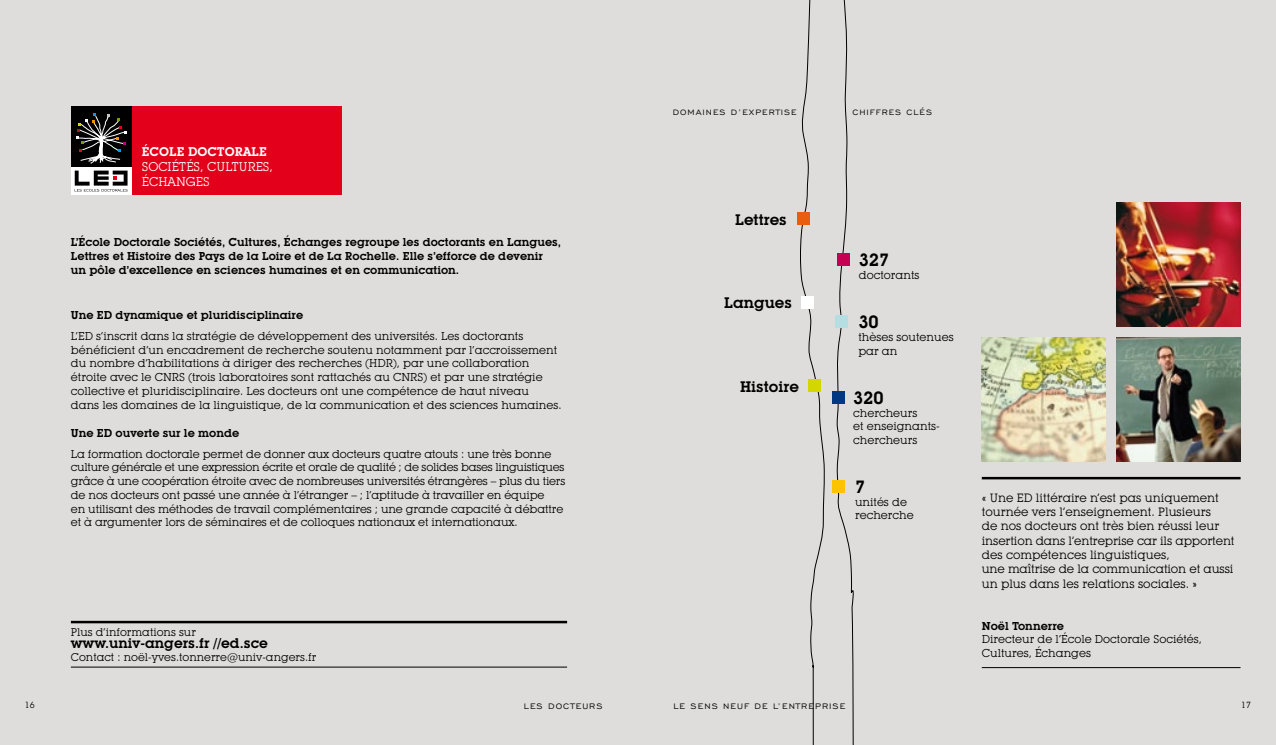
<style>
.page{position:relative;width:1276px;height:745px;background:#fff}
.page>*{position:absolute;margin:0;border:0;box-sizing:border-box;transform-origin:0 0}
.t1{font:600 17.5px "Lubalin Graph IT Cby BT";color:#000}
.t2{font:600 15px "Lubalin Graph IT Cby BT";color:#000}
.t3{font:600 13.75px "Lubalin Graph IT Cby BT";color:#000}
.t4{font:12.5px "Lubalin Graph IT Cby BT";color:#fff}
.t5{font:600 12.5px "Lubalin Graph IT Cby BT";color:#fff}
.t6{font:11.88px/14.2px "Lubalin Graph IT Cby BT";color:#000}
.t7{font:11.25px/13.8px "Lubalin Graph IT Cby BT";color:#000}
.t8{font:600 11.25px/13.8px "Lubalin Graph IT Cby BT";color:#000}
.t9{font:11px "Lubalin Graph IT Cby BT";color:#000}
.t10{font:10.25px "Engravers Gothic BT";letter-spacing:.1em;color:#000}
.t11{font:10px "Engravers Gothic BT";letter-spacing:.1em;color:#000}
.t12{font:8.75px "Lubalin Graph IT Cby BT";color:#000}
</style>
<div class="page">
<div style="left:0;top:0;width:1276px;height:744px;background:#dfdddb"></div>
<svg style="left:835px;top:0;width:19px;height:744px"></svg>
<svg style="left:800px;top:0;width:24px;height:744px"></svg>
<img style="left:1116px;top:202px;width:124px;height:124px">
<img style="left:981px;top:337px;width:125px;height:124px">
<img style="left:1116px;top:337px;width:124px;height:124px">
<div style="left:797px;top:212px;width:13px;height:13px;background:#e95d0f"></div>
<div style="left:801px;top:295px;width:13px;height:13px;background:#fff"></div>
<div style="left:808px;top:379px;width:13px;height:13px;background:#d4d600"></div>
<div style="left:837px;top:253px;width:13px;height:13px;background:#c50053"></div>
<div style="left:832px;top:390px;width:12px;height:13px;background:#003882"></div>
<div style="left:835px;top:315px;width:13px;height:13px;background:#b5dee2"></div>
<div style="left:832px;top:479px;width:13px;height:13px;background:#fcc400"></div>
<div style="left:131px;top:106px;width:211px;height:89px;background:#e2001a"></div>
<div style="left:71px;top:134px;width:60px;height:61px;background:linear-gradient(to right,#fff,#fff)"></div>
<div style="left:71px;top:106px;width:60px;height:61px;background:#000"></div>
<svg style="left:75px;top:113px;width:53px;height:78px"></svg>
<hr style="left:71px;top:620px;width:496px;height:3px;background:#000">
<hr style="left:71px;top:666px;width:496px;height:1px;background:#000">
<hr style="left:981px;top:666px;width:259px;height:1px;background:#000">
<hr style="left:981px;top:476px;width:259px;height:3px;background:#000">
<p class="t5" style="left:142px;top:143px;width:127px">ÉCOLE DOCTORALE</p>
<p class="t4" style="left:142px;top:158px;width:34px">Sociétés</p>
<p class="t4" style="left:200px;top:158px;width:16px">, Cultures</p>
<p class="t4" style="left:269px;top:158px;width:5px">,</p>
<p class="t4" style="left:142px;top:173px;width:36px">échanges</p>
<p class="t8" style="left:71px;top:235px;width:492px">L’École Doctorale Sociétés, Cultures, Échanges regroupe les doctorants en Langues,<br>Lettres et Histoire des Pays de la Loire et de La Rochelle. Elle s’efforce de devenir un pôle d’excellence en sciences humaines et en communication.</p>
<p class="t8" style="left:71px;top:308px;width:234px">Une ED dynamique et pluridisciplinaire</p>
<p class="t7" style="left:71px;top:329px;width:492px">L’ED s’inscrit dans la stratégie de développement des universités. Les doctorants bénéficient d’un encadrement de recherche soutenu notamment par l’accroissement du nombre d’habilitations à diriger des recherches (HDR), par une collaboration étroite avec le CNRS (trois laboratoires sont rattachés au CNRS) et par une stratégie collective et pluridisciplinaire. Les docteurs ont une compétence de haut niveau<br>dans les domaines de la linguistique, de la communication et des sciences humaines.</p>
<p class="t8" style="left:71px;top:425px;width:170px">Une ED ouverte sur le monde</p>
<p class="t7" style="left:71px;top:446px;width:496px">La formation doctorale permet de donner aux docteurs quatre atouts : une très bonne culture générale et une expression écrite et orale de qualité ; de solides bases linguistiques grâce à une coopération étroite avec de nombreuses universités étrangères – plus du tiers de nos docteurs ont passé une année à l’étranger – ; l’aptitude à travailler en équipe<br>en utilisant des méthodes de travail complémentaires ; une grande capacité à débattre et à argumenter lors de séminaires et de colloques nationaux et internationaux.</p>
<p class="t9" style="left:71px;top:624px;width:126px">Plus d’informations sur</p>
<p class="t3" style="left:71px;top:634px;width:199px">www.univ-angers.fr //ed.sce</p>
<p class="t9" style="left:71px;top:649px;width:247px">Contact : noël-yves.tonnerre@univ-angers.fr</p>
<p class="t11" style="left:673px;top:107px;width:125px">domaines d’expertise</p>
<p class="t11" style="left:852px;top:107px;width:81px">chiffres clés</p>
<h2 class="t2" style="left:735px;top:210px;width:53px">Lettres</h2>
<h2 class="t2" style="left:724px;top:294px;width:69px">Langues</h2>
<h2 class="t2" style="left:740px;top:377px;width:60px">Histoire</h2>
<h1 class="t1" style="left:859px;top:249px;width:32px">327</h1>
<p class="t7" style="left:859px;top:268px;width:62px">doctorants</p>
<h1 class="t1" style="left:858px;top:311px;width:22px">30</h1>
<p class="t7" style="left:858px;top:330px;width:97px;line-height:13.4px">thèses soutenues par an</p>
<h1 class="t1" style="left:853px;top:386px;width:32px">320</h1>
<p class="t7" style="left:853px;top:406px;width:88px;line-height:13.4px">chercheurs<br>et enseignants&shy;chercheurs</p>
<h1 class="t1" style="left:855px;top:475px;width:12px">7</h1>
<p class="t7" style="left:855px;top:495px;width:60px;line-height:13.4px">unités de recherche</p>
<p class="t6" style="left:981px;top:490px;width:254px">« Une ED littéraire n’est pas uniquement tournée vers l’enseignement. Plusieurs<br>de nos docteurs ont très bien réussi leur insertion dans l’entreprise car ils apportent des compétences linguistiques,<br>une maîtrise de la communication et aussi un plus dans les relations sociales. »</p>
<p class="t8" style="left:981px;top:618px;width:84px">Noël Tonnerre</p>
<p class="t7" style="left:981px;top:632px;width:222px">Directeur de l’école Doctorale Sociétés,<br>Cultures, échanges</p>
<p class="t12" style="left:25px;top:698px;width:11px">16</p>
<p class="t12" style="left:1241px;top:698px;width:11px">17</p>
<p class="t10" style="left:524px;top:699px;width:80px">Les docteurs</p>
<p class="t10" style="left:673px;top:699px;width:173px">Le sens neuf de l’entreprise</p>
</div>
